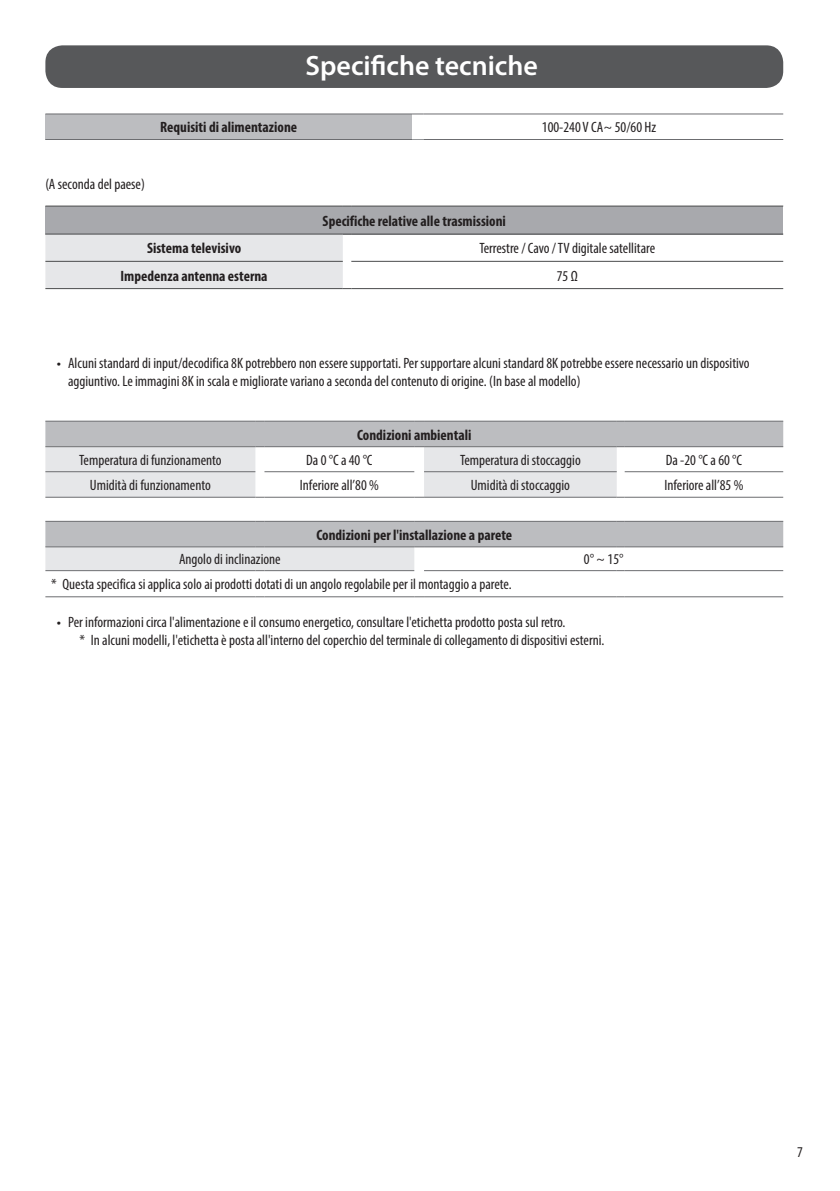
<style>
.page{position:relative;width:840px;height:1191px;background:#fff}
.page>*{position:absolute;margin:0;border:0;box-sizing:border-box;transform-origin:0 0}
.t1{font:600 28px "Myriad Pro";color:#fff}
.Body_Center{font:condensed 15px/18px "Myriad Pro";color:#231f20}
.Body_Bold_Center{font:700 condensed 15px "Myriad Pro";color:#231f20}
.Body{font:condensed 15px "Myriad Pro";color:#231f20}
.s1{font-family:"LG Smart";font-stretch:normal}
</style>
<div class="page">
<div style="left:45px;top:45px;width:737px;height:43px;background:#57585a;border-radius:17px"></div>
<div style="left:45px;top:114px;width:367px;height:25px;background:#bcbdc0"></div>
<hr style="left:45px;top:113px;width:367px;height:1px;background:#6c6d70">
<hr style="left:45px;top:139px;width:367px;height:1px;background:#6c6d70">
<hr style="left:423px;top:113px;width:359px;height:1px;background:#6c6d70">
<hr style="left:423px;top:139px;width:359px;height:1px;background:#6c6d70">
<div style="left:45px;top:206px;width:737px;height:28px;background:#a8a9ad"></div>
<hr style="left:45px;top:205px;width:297px;height:1px;background:#4b4c4d">
<hr style="left:351px;top:205px;width:431px;height:1px;background:#4b4c4d">
<hr style="left:351px;top:233px;width:431px;height:1px;background:#4b4c4d">
<hr style="left:351px;top:261px;width:431px;height:1px;background:#4b4c4d">
<hr style="left:351px;top:288px;width:431px;height:1px;background:#4b4c4d">
<svg style="left:45px;top:233px;width:306px;height:56px;background:#dddee0"></svg>
<svg style="left:45px;top:422px;width:737px;height:124px;fill:#bcbdc0"></svg>
<svg style="left:45px;top:447px;width:571px;height:123px"></svg>
<hr style="left:45px;top:421px;width:210px;height:1px;background:#6c6d70">
<hr style="left:264px;top:421px;width:150px;height:1px;background:#6c6d70">
<hr style="left:424px;top:421px;width:192px;height:1px;background:#6c6d70">
<hr style="left:624px;top:421px;width:158px;height:1px;background:#6c6d70">
<hr style="left:45px;top:521px;width:210px;height:1px;background:#6c6d70">
<hr style="left:264px;top:521px;width:150px;height:1px;background:#6c6d70">
<hr style="left:424px;top:521px;width:192px;height:1px;background:#6c6d70">
<hr style="left:624px;top:521px;width:158px;height:1px;background:#6c6d70">
<hr style="left:45px;top:446px;width:210px;height:1px;background:#6c6d70">
<hr style="left:45px;top:471px;width:210px;height:1px;background:#6c6d70">
<hr style="left:45px;top:497px;width:210px;height:1px;background:#6c6d70">
<hr style="left:264px;top:497px;width:150px;height:1px;background:#6c6d70">
<hr style="left:424px;top:497px;width:192px;height:1px;background:#6c6d70">
<hr style="left:624px;top:497px;width:158px;height:1px;background:#6c6d70">
<hr style="left:264px;top:446px;width:150px;height:1px;background:#6c6d70">
<hr style="left:264px;top:471px;width:150px;height:1px;background:#6c6d70">
<hr style="left:45px;top:546px;width:210px;height:1px;background:#6c6d70">
<hr style="left:264px;top:546px;width:150px;height:1px;background:#6c6d70">
<hr style="left:45px;top:570px;width:210px;height:1px;background:#6c6d70">
<hr style="left:264px;top:570px;width:150px;height:1px;background:#6c6d70">
<hr style="left:424px;top:570px;width:192px;height:1px;background:#6c6d70">
<hr style="left:624px;top:570px;width:158px;height:1px;background:#6c6d70">
<hr style="left:45px;top:596px;width:210px;height:1px;background:#6c6d70">
<hr style="left:264px;top:596px;width:150px;height:1px;background:#6c6d70">
<hr style="left:424px;top:596px;width:192px;height:1px;background:#6c6d70">
<hr style="left:624px;top:596px;width:158px;height:1px;background:#6c6d70">
<hr style="left:424px;top:446px;width:192px;height:1px;background:#6c6d70">
<hr style="left:424px;top:471px;width:192px;height:1px;background:#6c6d70">
<hr style="left:624px;top:446px;width:158px;height:1px;background:#6c6d70">
<hr style="left:624px;top:471px;width:158px;height:1px;background:#6c6d70">
<hr style="left:424px;top:546px;width:192px;height:1px;background:#6c6d70">
<hr style="left:624px;top:546px;width:158px;height:1px;background:#6c6d70">
<p class="t1" style="left:305px;top:48px;width:234px">Specifiche tecniche</p>
<p class="Body_Bold_Center" style="left:160px;top:118px;width:138px">Requisiti di alimentazione</p>
<p class="Body_Center" style="left:541px;top:118px;width:116px">100-240 V CA~ 50/60 Hz</p>
<p class="Body" style="left:45px;top:174px;width:101px">(A seconda del paese)</p>
<p class="Body_Bold_Center" style="left:322px;top:211px;width:185px">Specifiche relative alle trasmissioni</p>
<p class="Body_Bold_Center" style="left:147px;top:239px;width:96px">Sistema televisivo</p>
<p class="Body_Center" style="left:479px;top:239px;width:177px">Terrestre / Cavo / TV digitale satellitare</p>
<p class="Body_Bold_Center" style="left:120px;top:266px;width:148px">Impedenza antenna esterna</p>
<p class="Body_Center" style="left:556px;top:266px;width:22px">75 Ω</p>
<p class="Body_Center" style="left:68px;top:353px;width:682px;text-indent:-11px"><span class="s1">•</span> Alcuni standard di input/decodifica 8K potrebbero non essere supportati. Per supportare alcuni standard 8K potrebbe essere necessario un dispositivo aggiuntivo. Le immagini 8K in scala e migliorate variano a seconda del contenuto di origine. (In base al modello)</p>
<p class="Body_Bold_Center" style="left:357px;top:425px;width:116px">Condizioni ambientali</p>
<p class="Body_Center" style="left:79px;top:451px;width:144px">Temperatura di funzionamento</p>
<p class="Body_Center" style="left:306px;top:451px;width:68px">Da 0 °C a 40 °C</p>
<p class="Body_Center" style="left:460px;top:451px;width:122px">Temperatura di stoccaggio</p>
<p class="Body_Center" style="left:665px;top:451px;width:78px">Da -20 °C a 60 °C</p>
<p class="Body_Center" style="left:90px;top:476px;width:122px">Umidità di funzionamento</p>
<p class="Body_Center" style="left:300px;top:476px;width:80px">Inferiore all’80 %</p>
<p class="Body_Center" style="left:470px;top:476px;width:101px">Umidità di stoccaggio</p>
<p class="Body_Center" style="left:664px;top:476px;width:80px">Inferiore all’85 %</p>
<p class="Body_Bold_Center" style="left:316px;top:525px;width:197px">Condizioni per l'installazione a parete</p>
<p class="Body_Center" style="left:179px;top:550px;width:103px">Angolo di inclinazione</p>
<p class="Body_Center" style="left:583px;top:550px;width:41px">0° ~ 15°</p>
<p class="Body_Center" style="left:51px;top:575px;width:462px">* Questa specifica si applica solo ai prodotti dotati di un angolo regolabile per il montaggio a parete.</p>
<p class="Body_Center" style="left:57px;top:612px;width:510px"><span class="s1">•</span> Per informazioni circa l'alimentazione e il consumo energetico, consultare l'etichetta prodotto posta sul retro.</p>
<p class="Body_Center" style="left:79px;top:630px;width:526px">* In alcuni modelli, l'etichetta è posta all'interno del coperchio del terminale di collegamento di dispositivi esterni.</p>
<p class="Body_Center" style="left:796px;top:1142px;width:7px">7</p>
</div>
